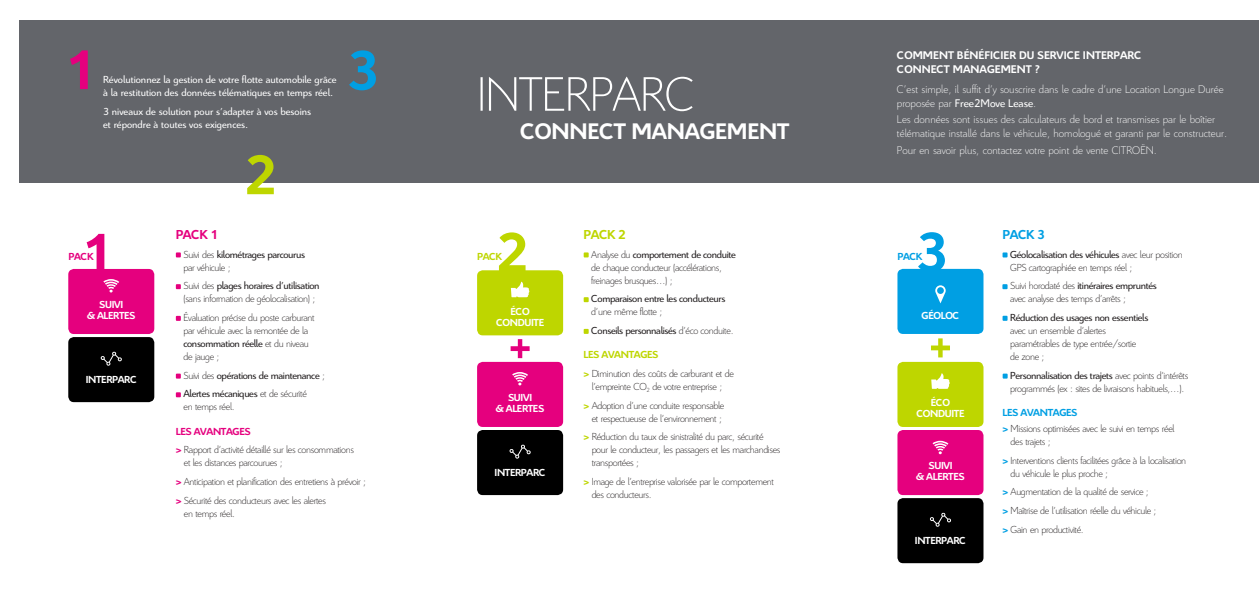
<style>
.page{position:relative;width:1259px;height:596px;background:#fff}
.page>*{position:absolute;margin:0;border:0;box-sizing:border-box;transform-origin:0 0}
.Normal_e{font:700 60.1px "Citroen";color:#e5007e}
.Normal_e-2{font:700 60.1px "Citroen";color:#bed600}
.Normal_e-3{font:700 60.1px "Citroen";color:#009fe3}
.Normal_e-4{font:300 52.2px "Citroen";letter-spacing:-.02em;color:#fff}
.Normal_e-5{font:700 24.3px "Citroen";letter-spacing:-.01em;color:#fff}
.Normal_e-6{font:700 14px "Citroen";color:#e5007e}
.Normal_e-7{font:700 14px "Citroen";color:#bed600}
.Normal_e-8{font:700 14px "Citroen";color:#009fe3}
.Normal_e-9{font:300 12px/14px "Citroen";color:#fff}
.Normal_e-10{font:700 12px/14px "Citroen";color:#fff}
.Normal_e-11{font:300 11px/13px "Citroen";letter-spacing:-.03em;color:#231f20}
.Normal_e-12{font:11px/13px "Citroen";color:#fff}
.Normal_e-13{font:11px/13px "Citroen";letter-spacing:-.03em;color:#231f20}
.Normal_e-14{font:700 11px "Citroen";letter-spacing:-.03em;color:#fff}
.Normal_e-15{font:700 11px "Citroen";letter-spacing:-.03em;color:#e5007e}
.Normal_e-16{font:700 11px "Citroen";letter-spacing:-.03em;color:#bed600}
.Normal_e-17{font:700 11px "Citroen";letter-spacing:-.03em;color:#009fe3}
.s1{font-weight:400}
.s2{font-weight:300}
.s3{font-weight:700;color:#e5007e}
.s4{font-weight:700;color:#bed600}
.s5{font-weight:700;color:#009fe3}
</style>
<div class="page">
<div style="left:20px;top:20px;width:1239px;height:162px;background:#63656a"></div>
<svg style="left:176px;top:252px;width:5px;height:5px"></svg>
<svg style="left:176px;top:284px;width:5px;height:5px"></svg>
<svg style="left:176px;top:315px;width:5px;height:5px"></svg>
<svg style="left:176px;top:373px;width:5px;height:5px"></svg>
<svg style="left:176px;top:392px;width:5px;height:5px"></svg>
<div style="left:68px;top:337px;width:86px;height:65px;background:#000;border-radius:6px"></div>
<div style="left:68px;top:269px;width:86px;height:65px;background:#e5007e;border-radius:6px"></div>
<svg style="left:101px;top:351px;width:21px;height:14px"></svg>
<svg style="left:103px;top:279px;width:16px;height:13px"></svg>
<svg style="left:583px;top:252px;width:5px;height:5px"></svg>
<svg style="left:583px;top:297px;width:5px;height:5px"></svg>
<svg style="left:583px;top:328px;width:5px;height:5px"></svg>
<div style="left:477px;top:270px;width:86px;height:65px;background:#bed600;border-radius:6px"></div>
<div style="left:477px;top:429px;width:86px;height:65px;background:#000;border-radius:6px"></div>
<svg style="left:509px;top:444px;width:22px;height:14px"></svg>
<div style="left:477px;top:361px;width:86px;height:65px;background:#e5007e;border-radius:6px"></div>
<svg style="left:512px;top:372px;width:16px;height:13px"></svg>
<svg style="left:511px;top:281px;width:18px;height:16px"></svg>
<svg style="left:1002px;top:252px;width:5px;height:5px"></svg>
<svg style="left:1002px;top:284px;width:5px;height:5px"></svg>
<svg style="left:1002px;top:373px;width:5px;height:5px"></svg>
<div style="left:897px;top:498px;width:86px;height:65px;background:#000;border-radius:6px"></div>
<div style="left:897px;top:429px;width:86px;height:65px;background:#e5007e;border-radius:6px"></div>
<div style="left:897px;top:361px;width:86px;height:65px;background:#bed600;border-radius:6px"></div>
<div style="left:897px;top:269px;width:86px;height:65px;background:#009fe3;border-radius:6px"></div>
<svg style="left:930px;top:512px;width:21px;height:14px"></svg>
<svg style="left:932px;top:440px;width:16px;height:14px"></svg>
<svg style="left:931px;top:373px;width:18px;height:15px"></svg>
<svg style="left:935px;top:285px;width:10px;height:18px"></svg>
<svg style="left:510px;top:339px;width:19px;height:19px"></svg>
<svg style="left:931px;top:338px;width:19px;height:19px"></svg>
<svg style="left:1002px;top:315px;width:5px;height:5px"></svg>
<p class="Normal_e" style="left:64px;top:28px;width:35px">1</p>
<p class="Normal_e-12" style="left:103px;top:73px;width:235px">Révolutionnez la gestion de votre flotte automobile grâce à la restitution des données télématiques en temps réel.</p>
<p class="Normal_e-12" style="left:103px;top:104px;width:209px">3 niveaux de solution pour s’adapter à vos besoins et répondre à toutes vos exigences.</p>
<p class="Normal_e-2" style="left:244px;top:133px;width:35px">2</p>
<p class="Normal_e-3" style="left:346px;top:29px;width:35px">3</p>
<p class="Normal_e-4" style="left:477px;top:58px;width:220px">INTERPARC</p>
<p class="Normal_e-5" style="left:520px;top:114px;width:270px">CONNECT MANAGEMENT</p>
<p class="Normal_e-10" style="left:897px;top:47px;width:246px">COMMENT BÉNÉFICIER DU SERVICE INTERPARC<br>CONNECT MANAGEMENT ?</p>
<p class="Normal_e-9" style="left:897px;top:81px;width:328px">C’est simple, il suffit d’y souscrire dans le cadre d’une Location Longue Durée proposée par <span class="s1">Free2Move Lease</span>.</p>
<p class="Normal_e-9" style="left:897px;top:112px;width:332px">Les données sont issues des calculateurs de bord et transmises par le boîtier télématique installé dans le véhicule, homologué et garanti par le constructeur.</p>
<p class="Normal_e-9" style="left:897px;top:143px;width:262px">Pour en savoir plus, contactez votre point de vente CITROËN.</p>
<p class="Normal_e" style="left:80px;top:212px;width:35px">1</p>
<p class="Normal_e-15" style="left:68px;top:249px;width:27px">PACK</p>
<p class="Normal_e-14" style="left:99px;top:296px;width:26px">SUIVI</p>
<p class="Normal_e-14" style="left:87px;top:307px;width:50px">&amp; ALERTES</p>
<p class="Normal_e-14" style="left:86px;top:371px;width:53px">INTERPARC</p>
<p class="Normal_e-6" style="left:176px;top:224px;width:44px">PACK 1</p>
<p class="Normal_e-13" style="left:183px;top:247px;width:123px"><span class="s2">Suivi des</span> kilométrages parcourus <span class="s2">par véhicule ;</span></p>
<p class="Normal_e-11" style="left:183px;top:278px;width:138px">Suivi des <span class="s1">plages horaires d’utilisation </span>(sans information de géolocalisation) ;</p>
<p class="Normal_e-11" style="left:183px;top:310px;width:133px">Évaluation précise du poste carburant par véhicule avec la remontée de la <span class="s1">consommation réelle</span> et du niveau de jauge ;</p>
<p class="Normal_e-13" style="left:183px;top:368px;width:143px"><span class="s2">Suivi des</span> opérations de maintenance <span class="s2">;</span></p>
<p class="Normal_e-11" style="left:183px;top:386px;width:125px"><span class="s1">Alertes mécaniques</span> et de sécurité en temps réel.</p>
<p class="Normal_e-15" style="left:176px;top:423px;width:76px">LES AVANTAGES</p>
<p class="Normal_e-11" style="left:184px;top:442px;width:172px;text-indent:-8px"><span class="s3">&gt;</span> Rapport d’activité détaillé sur les consommations et les distances parcourues ;</p>
<p class="Normal_e-11" style="left:176px;top:474px;width:192px"><span class="s3">&gt;</span> Anticipation et planification des entretiens à prévoir ;</p>
<p class="Normal_e-11" style="left:184px;top:493px;width:144px;text-indent:-8px"><span class="s3">&gt;</span> Sécurité des conducteurs avec les alertes en temps réel.</p>
<p class="Normal_e-2" style="left:496px;top:211px;width:35px">2</p>
<p class="Normal_e-16" style="left:477px;top:249px;width:27px">PACK</p>
<p class="Normal_e-14" style="left:510px;top:303px;width:21px">ÉCO</p>
<p class="Normal_e-14" style="left:496px;top:314px;width:49px">CONDUITE</p>
<p class="Normal_e-14" style="left:508px;top:389px;width:26px">SUIVI</p>
<p class="Normal_e-14" style="left:496px;top:400px;width:50px">&amp; ALERTES</p>
<p class="Normal_e-14" style="left:494px;top:464px;width:53px">INTERPARC</p>
<p class="Normal_e-7" style="left:583px;top:224px;width:44px">PACK 2</p>
<p class="Normal_e-11" style="left:591px;top:247px;width:146px">Analyse du <span class="s1">comportement de conduite </span>de chaque conducteur (accélérations, freinages brusques…) ;</p>
<p class="Normal_e-13" style="left:591px;top:291px;width:135px">Comparaison entre les conducteurs <span class="s2">d’une même flotte ;</span></p>
<p class="Normal_e-13" style="left:591px;top:323px;width:144px">Conseils personnalisés <span class="s2">d’éco conduite.</span></p>
<p class="Normal_e-16" style="left:583px;top:347px;width:76px">LES AVANTAGES</p>
<p class="Normal_e-11" style="left:583px;top:366px;width:152px;text-align:center"><span class="s4">&gt;</span> Diminution des coûts de carburant et de l’empreinte CO<sub>2</sub> de votre entreprise ;</p>
<p class="Normal_e-11" style="left:583px;top:398px;width:142px;text-align:center"><span class="s4">&gt;</span> Adoption d’une conduite responsable et respectueuse de l’environnement ;</p>
<p class="Normal_e-11" style="left:591px;top:429px;width:190px;text-indent:-8px"><span class="s4">&gt;</span> Réduction du taux de sinistralité du parc, sécurité pour le conducteur, les passagers et les marchandises transportées ;</p>
<p class="Normal_e-11" style="left:591px;top:474px;width:184px;text-indent:-8px"><span class="s4">&gt;</span> Image de l’entreprise valorisée par le comportement des conducteurs.</p>
<p class="Normal_e-3" style="left:915px;top:211px;width:35px">3</p>
<p class="Normal_e-17" style="left:897px;top:249px;width:27px">PACK</p>
<p class="Normal_e-14" style="left:921px;top:308px;width:39px">GÉOLOC</p>
<p class="Normal_e-14" style="left:931px;top:395px;width:21px">ÉCO</p>
<p class="Normal_e-14" style="left:916px;top:406px;width:49px">CONDUITE</p>
<p class="Normal_e-14" style="left:928px;top:458px;width:26px">SUIVI</p>
<p class="Normal_e-14" style="left:916px;top:469px;width:50px">&amp; ALERTES</p>
<p class="Normal_e-14" style="left:915px;top:532px;width:53px">INTERPARC</p>
<p class="Normal_e-8" style="left:1002px;top:224px;width:44px">PACK 3</p>
<p class="Normal_e-11" style="left:1010px;top:247px;width:174px"><span class="s1">Géolocalisation des véhicules</span> avec leur position<br>GPS cartographiée en temps réel ;</p>
<p class="Normal_e-11" style="left:1010px;top:278px;width:148px">Suivi horodaté des <span class="s1">itinéraires empruntés </span>avec analyse des temps d’arrêts ;</p>
<p class="Normal_e-11" style="left:1010px;top:310px;width:139px"><span class="s1">Réduction des usages non essentiels </span>avec un ensemble d’alertes paramétrables de type entrée/sortie<br>de zone ;</p>
<p class="Normal_e-11" style="left:1010px;top:368px;width:179px"><span class="s1">Personnalisation des trajets</span> avec points d’intérêts programmés (ex : sites de livraisons habituels,…).</p>
<p class="Normal_e-17" style="left:1002px;top:404px;width:76px">LES AVANTAGES</p>
<p class="Normal_e-11" style="left:1010px;top:421px;width:165px;text-indent:-8px"><span class="s5">&gt;</span> Missions optimisées avec le suivi en temps réel des trajets ;</p>
<p class="Normal_e-11" style="left:1010px;top:452px;width:177px;text-indent:-8px"><span class="s5">&gt;</span> Interventions clients facilitées grâce à la localisation du véhicule le plus proche ;</p>
<p class="Normal_e-11" style="left:1002px;top:484px;width:148px"><span class="s5">&gt;</span> Augmentation de la qualité de service ;</p>
<p class="Normal_e-11" style="left:1002px;top:503px;width:155px"><span class="s5">&gt;</span> Maîtrise de l’utilisation réelle du véhicule ;</p>
<p class="Normal_e-11" style="left:1002px;top:521px;width:83px"><span class="s5">&gt;</span> Gain en productivité.</p>
</div>
